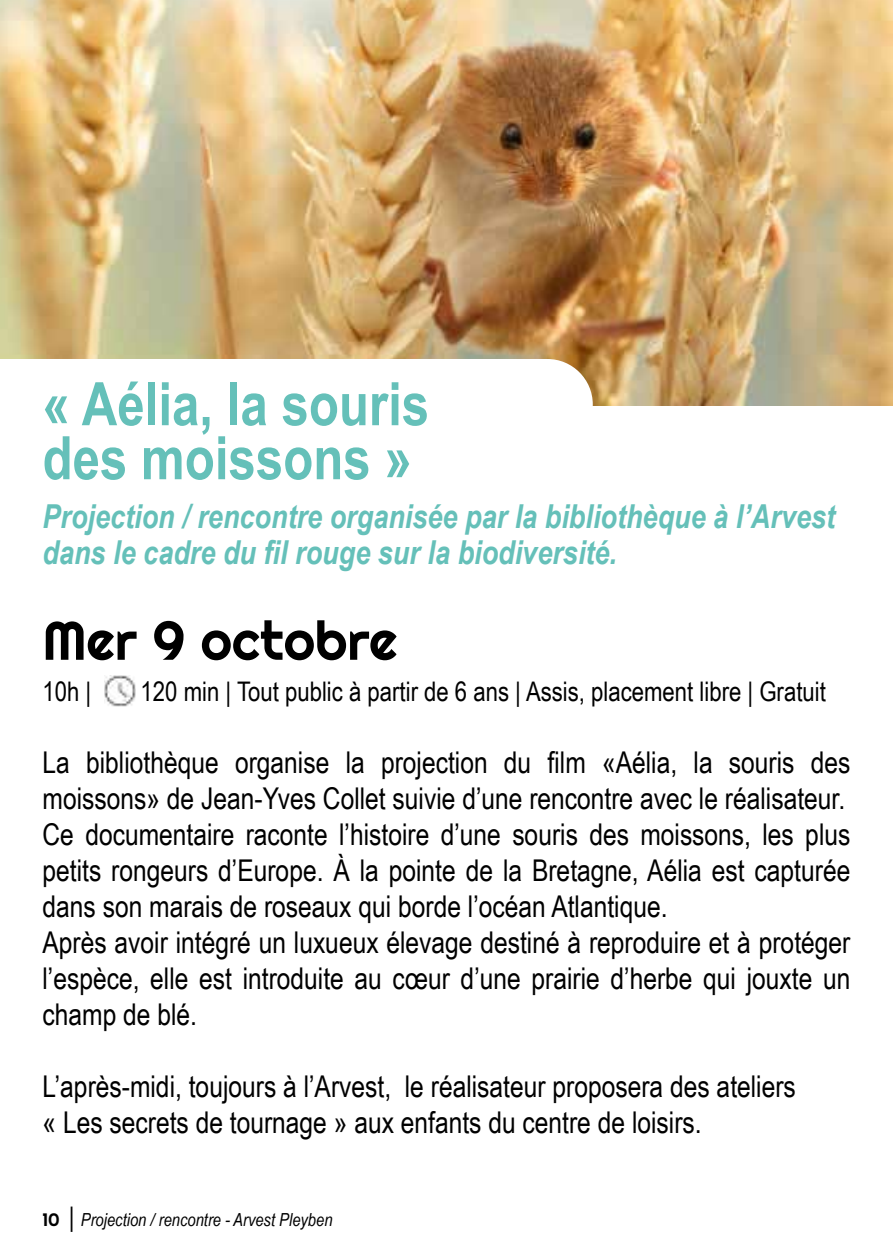
<style>
.page{position:relative;width:893px;height:1259px;background:#fff}
.page>*{position:absolute;margin:0;border:0;box-sizing:border-box;transform-origin:0 0}
.t1{font:700 60px/54px "Arial Narrow";color:#65c0b9}
.t2{font:54px "Righteous";color:#000}
.t3{font:italic 700 33px/36px "Arial Narrow";color:#65c0b9}
.t4{font:30px/36px "Arial Narrow";color:#000}
.t5{font:27px "Arial Narrow";color:#000}
.t6{font:italic 18px "Arial Narrow";color:#000}
.s1{font-family:"Righteous";font-style:normal}
.s2{font-style:normal;font-size:27px}
</style>
<div class="page">
<img style="left:0;top:0;width:893px;height:405px">
<svg style="left:0;top:359px;width:593px;height:47px"></svg>
<img style="left:105px;top:675px;width:30px;height:31px">
<h1 class="t1" style="left:43px;top:374px;width:388px">« Aélia, la souris des moissons »</h1>
<p class="t3" style="left:43px;top:496px;width:794px">Projection / rencontre organisée par la bibliothèque à l’Arvest dans le cadre du fil rouge sur la biodiversité.</p>
<h2 class="t2" style="left:43px;top:606px;width:356px">Mer 9 octobre</h2>
<p class="t5" style="left:43px;top:671px;width:50px">10h |</p>
<p class="t5" style="left:141px;top:671px;width:687px">120 min | Tout public à partir de 6 ans | Assis, placement libre | Gratuit</p>
<p class="t4" style="left:43px;top:743px;width:809px">La bibliothèque organise la projection du film «Aélia, la souris des moissons» de Jean-Yves Collet suivie d’une rencontre avec le réalisateur.<br>Ce documentaire raconte l’histoire d’une souris des moissons, les plus petits rongeurs d’Europe. À la pointe de la Bretagne, Aélia est capturée dans son marais de roseaux qui borde l’océan Atlantique.<br>Après avoir intégré un luxueux élevage destiné à reproduire et à protéger l’espèce, elle est introduite au cœur d’une prairie d’herbe qui jouxte un champ de blé.</p>
<p class="t4" style="left:43px;top:1067px;width:755px">L’après-midi, toujours à l’Arvest, le réalisateur proposera des ateliers « Les secrets de tournage » aux enfants du centre de loisirs.</p>
<p class="t6" style="left:43px;top:1206px;width:292px"><span class="s1">10</span> <span class="s2">|</span> Projection / rencontre - Arvest Pleyben</p>
</div>
